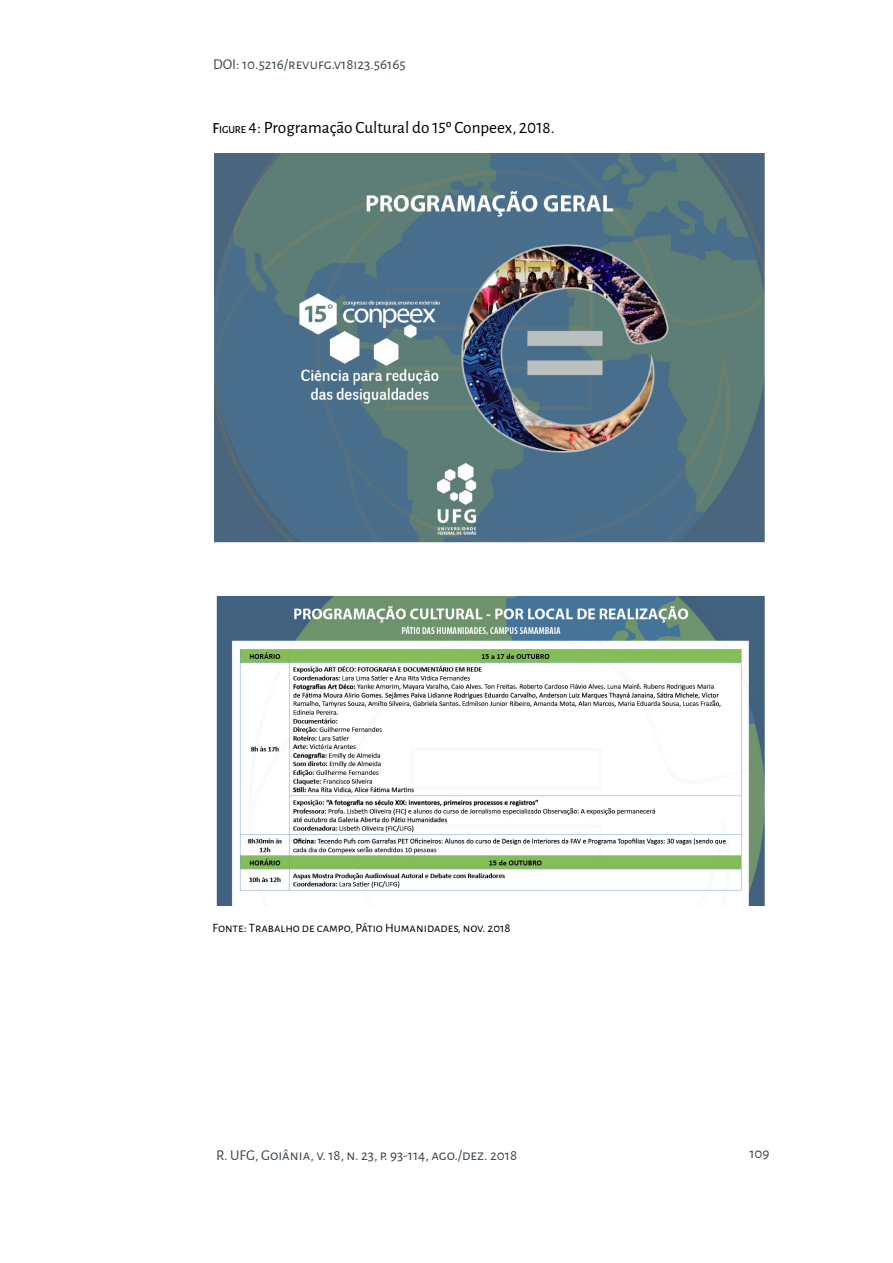
<style>
.page{position:relative;width:893px;height:1263px;background:#fff}
.page>*{position:absolute;margin:0;border:0;box-sizing:border-box;transform-origin:0 0}
.t1{font:17.25px "Alegreya Sans";color:#000}
.t2{font:15px "Alegreya Sans SC";color:#3a474d}
.t3{font:12.75px "Alegreya Sans SC";color:#000}
.s1{font-family:"Alegreya Sans SC";font-weight:500;font-size:15px}
.s2{font-family:"Alegreya Sans SC";font-weight:500;font-size:10.5px}
</style>
<div class="page">
<img style="left:214px;top:154px;width:550px;height:752px">
<p class="t2" style="left:213px;top:53px;width:194px">DOI: 10.5216/revufg.v18i23.56165</p>
<p class="t1" style="left:213px;top:116px;width:344px"><span class="s1">F</span><span class="s2">IGURE</span> 4: Programação Cultural do 15º Conpeex, 2018.</p>
<p class="t3" style="left:213px;top:919px;width:299px">Fonte: Trabalho de campo, Pátio Humanidades, nov. 2018</p>
<p class="t2" style="left:216px;top:1144px;width:303px">R. UFG, Goiânia, v. 18, n. 23, p. 93-114, ago./dez. 2018</p>
<p class="t2" style="left:749px;top:1142px;width:22px">109</p>
</div>
